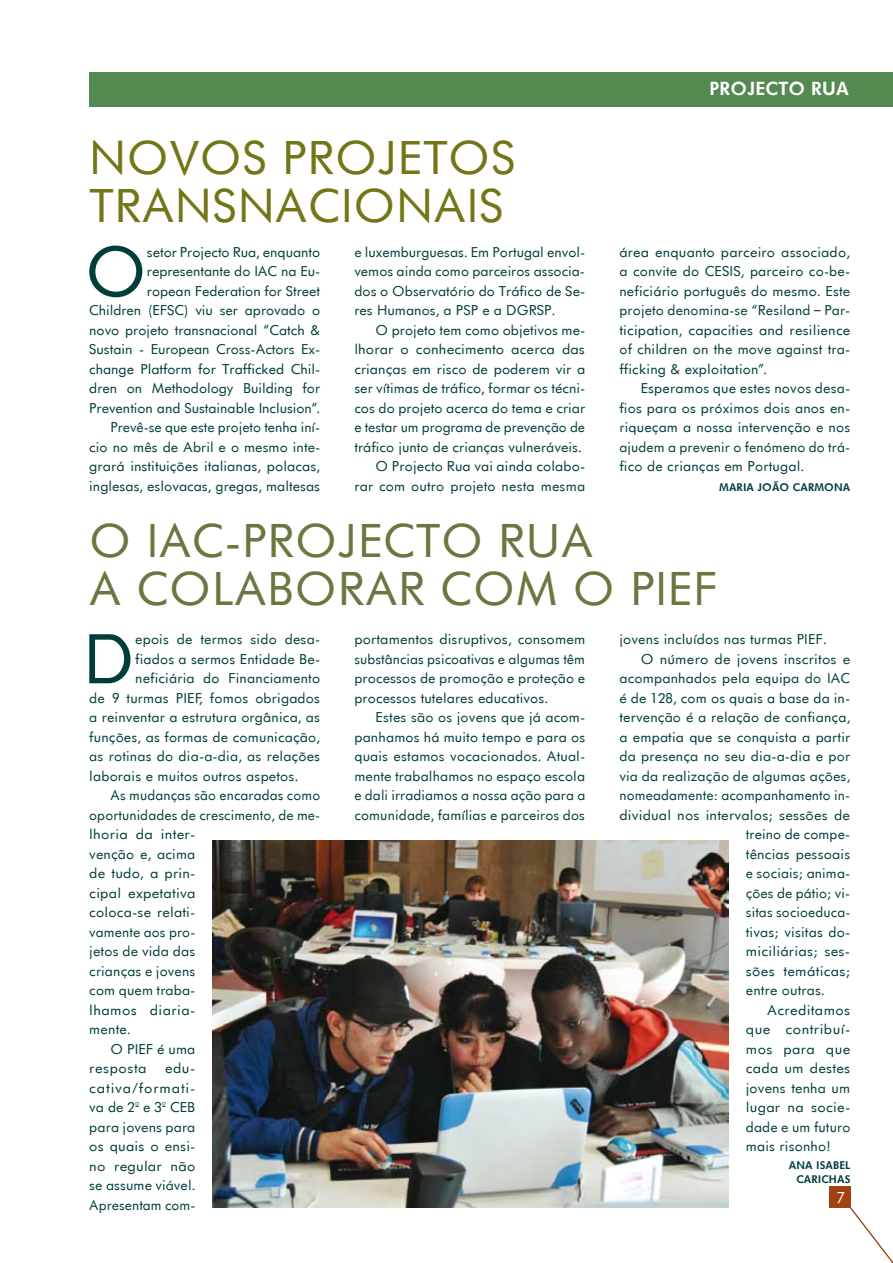
<style>
.page{position:relative;width:893px;height:1263px;background:#fff}
.page>*{position:absolute;margin:0;border:0;box-sizing:border-box;transform-origin:0 0}
.t1{font:66.3px "Futurist";color:#003e3b}
.t2{font:45px "Futurist";color:#687840}
.t3{font:45px/48px "Futurist";color:#737617}
.t4{font:700 18px "Futurist";color:#fff}
.t5{font:15px "Futurist";color:#fff}
.t6{font:13.5px/19.5px "Futurist";color:#003e3b;text-align:justify}
.t7{font:13.5px "Futurist";letter-spacing:.02em;color:#003e3b}
.t8{font:13.5px "Futurist";letter-spacing:.025em;color:#003e3b}
.t9{font:700 10.5px/13.5px "Futurist";color:#003e3b;text-align:right}
</style>
<div class="page">
<div style="left:829px;top:1186px;width:21px;height:22px;background:#a04112"></div>
<svg style="left:850px;top:1207px;width:43px;height:56px"></svg>
<div style="left:89px;top:72px;width:804px;height:34px;background:#548a52"></div>
<img style="left:213px;top:841px;width:516px;height:367px">
<h2 class="t3" style="left:89px;top:133px;width:223px">Novos projetos transna</h2>
<h2 class="t3" style="left:308px;top:181px;width:60px">cionais</h2>
<h1 class="t1" style="left:85px;top:230px;width:64px">O</h1>
<p class="t6" style="left:89px;top:242px;width:233px;text-align:right">setor Projecto Rua, enquanto representante do IAC na Eu-<br>ropean Federation for Street<br>Children (EFSC) viu ser aprovado o novo projeto transnacional “Catch &amp; Sustain - European Cross-Actors Ex&shy;change Platform for Trafficked Chil&shy;dren on Methodology Building for Prevention and Sustainable Inclusion”.<br>Prevê-se que este projeto tenha iní&shy;cio no mês de Abril e o mesmo inte&shy;grará instituições italianas, polacas, inglesas, eslovacas, gregas, maltesas</p>
<p class="t6" style="left:354px;top:242px;width:233px">e luxemburguesas. Em Portugal envol&shy;vemos ainda como parceiros associa&shy;dos o Observatório do Tráfico de Se&shy;res Humanos, a PSP e a DGRSP.</p>
<p class="t6" style="left:354px;top:320px;width:233px;text-align:right">O projeto tem como objetivos me&shy;lhorar o conhecimento acerca das crianças em risco de poderem vir a ser vítimas de tráfico, formar os técni&shy;cos do projeto acerca do tema e criar e testar um programa de prevenção de tráfico junto de crianças vulneráveis.<br>O Projecto Rua vai ainda colabo&shy;rar com outro projeto nesta mesma</p>
<h3 class="t4" style="left:710px;top:77px;width:141px">PROJECTO RUA</h3>
<p class="t6" style="left:619px;top:242px;width:233px">área enquanto parceiro associado, a convite do CESIS, parceiro co-be&shy;neficiário português do mesmo. Este projeto denomina-se “Resiland – Par&shy;ticipation, capacities and resilience of children on the move against tra&shy;fficking &amp; exploitation”.</p>
<p class="t6" style="left:619px;top:379px;width:233px;text-indent:21px">Esperamos que estes novos desa&shy;fios para os próximos dois anos en&shy;riqueçam a nossa intervenção e nos ajudem a prevenir o fenómeno do trá&shy;fico de crianças em Portugal.</p>
<p class="t9" style="left:719px;top:480px;width:18px">MARIA</p>
<p class="t9" style="left:757px;top:480px;width:15px">JOÃO</p>
<p class="t9" style="left:793px;top:480px;width:59px">CARMONA</p>
<h2 class="t2" style="left:89px;top:512px;width:207px">O IAC-Proje</h2>
<h2 class="t2" style="left:383px;top:512px;width:207px">cto Rua</h2>
<h2 class="t2" style="left:89px;top:560px;width:113px">a colaborar</h2>
<h2 class="t2" style="left:440px;top:560px;width:74px">com</h2>
<h2 class="t2" style="left:573px;top:560px;width:147px">o PIEF</h2>
<h1 class="t1" style="left:83px;top:617px;width:43px">D</h1>
<p class="t6" style="left:135px;top:629px;width:187px">epois de termos sido desa-</p>
<p class="t6" style="left:135px;top:649px;width:187px">fiados a sermos Entidade Be-</p>
<p class="t6" style="left:135px;top:668px;width:187px">neficiária do Financiamento</p>
<p class="t6" style="left:89px;top:688px;width:232px">de 9 turmas PIEF, fomos obrigados</p>
<p class="t6" style="left:89px;top:707px;width:233px">a reinventar a estrutura orgânica, as</p>
<p class="t6" style="left:89px;top:727px;width:232px">funções, as formas de comunicação,</p>
<p class="t6" style="left:89px;top:746px;width:232px">as rotinas do dia-a-dia, as relações</p>
<p class="t6" style="left:89px;top:766px;width:211px">laborais e muitos outros aspetos.</p>
<p class="t6" style="left:111px;top:785px;width:211px">As mudanças são encaradas como</p>
<p class="t6" style="left:89px;top:805px;width:233px">oportunidades de crescimento, de me-</p>
<p class="t6" style="left:89px;top:824px;width:108px">lhoria da inter-</p>
<p class="t6" style="left:89px;top:844px;width:108px">venção e, acima</p>
<p class="t6" style="left:89px;top:863px;width:108px">de tudo, a prin-</p>
<p class="t6" style="left:89px;top:883px;width:108px">cipal expetativa</p>
<p class="t6" style="left:89px;top:902px;width:108px">coloca-se relati-</p>
<p class="t6" style="left:89px;top:922px;width:108px">vamente aos pro-</p>
<p class="t6" style="left:89px;top:941px;width:108px">jetos de vida das</p>
<p class="t6" style="left:89px;top:961px;width:108px">crianças e jovens</p>
<p class="t6" style="left:89px;top:980px;width:108px">com quem traba-</p>
<p class="t6" style="left:89px;top:1000px;width:108px">lhamos diaria-</p>
<p class="t6" style="left:89px;top:1019px;width:43px">mente.</p>
<p class="t6" style="left:111px;top:1039px;width:87px">O PIEF é uma</p>
<p class="t8" style="left:89px;top:1060px;width:59px">resposta</p>
<p class="t6" style="left:89px;top:1058px;width:108px;text-indent:76px">edu&shy;cativa/formati&shy;va de 2º e 3º CEB para jovens para os quais o ensi&shy;no regular não se assume viável.<br>Apresentam com-</p>
<p class="t6" style="left:354px;top:629px;width:233px">portamentos disruptivos, consomem substâncias psicoativas e algumas têm processos de promoção e proteção e processos tutelares educativos.</p>
<p class="t6" style="left:354px;top:707px;width:233px;text-indent:21px">Estes são os jovens que já acom&shy;panhamos há muito tempo e para os quais estamos vocacionados. Atual&shy;mente trabalhamos no espaço escola e dali irradiamos a nossa ação para a comunidade, famílias e parceiros dos</p>
<p class="t6" style="left:619px;top:629px;width:209px">jovens incluídos nas turmas PIEF.</p>
<p class="t6" style="left:641px;top:649px;width:211px">O número de jovens inscritos e</p>
<p class="t6" style="left:619px;top:668px;width:232px">acompanhados pela equipa do IAC</p>
<p class="t6" style="left:619px;top:688px;width:233px">é de 128, com os quais a base da in-</p>
<p class="t6" style="left:619px;top:707px;width:233px">tervenção é a relação de confiança,</p>
<p class="t6" style="left:619px;top:727px;width:233px">a empatia que se conquista a partir</p>
<p class="t6" style="left:619px;top:746px;width:232px">da presença no seu dia-a-dia e por</p>
<p class="t6" style="left:619px;top:766px;width:233px">via da realização de algumas ações,</p>
<p class="t6" style="left:619px;top:785px;width:232px">nomeadamente: acompanhamento in-</p>
<p class="t6" style="left:619px;top:805px;width:232px">dividual nos intervalos; sessões de</p>
<p class="t6" style="left:746px;top:824px;width:106px">treino de compe-</p>
<p class="t6" style="left:746px;top:844px;width:106px">tências pessoais</p>
<p class="t6" style="left:746px;top:863px;width:106px">e sociais; anima-</p>
<p class="t6" style="left:746px;top:883px;width:106px">ções de pátio; vi-</p>
<p class="t6" style="left:746px;top:902px;width:106px">sitas socioeduca-</p>
<p class="t6" style="left:746px;top:922px;width:106px">tivas; visitas do-</p>
<p class="t6" style="left:746px;top:941px;width:106px">miciliárias; ses-</p>
<p class="t6" style="left:746px;top:961px;width:106px">sões temáticas;</p>
<p class="t6" style="left:746px;top:980px;width:81px">entre outras.</p>
<p class="t6" style="left:767px;top:1000px;width:85px">Acreditamos</p>
<p class="t7" style="left:746px;top:1021px;width:106px">que contribuí-</p>
<p class="t6" style="left:746px;top:1039px;width:106px">mos para que</p>
<p class="t6" style="left:746px;top:1058px;width:106px">cada um destes</p>
<p class="t6" style="left:746px;top:1078px;width:106px">jovens tenha um</p>
<p class="t6" style="left:746px;top:1097px;width:106px">lugar na socie-</p>
<p class="t6" style="left:746px;top:1117px;width:106px">dade e um futuro</p>
<p class="t6" style="left:746px;top:1136px;width:87px">mais risonho!</p>
<p class="t9" style="left:789px;top:1158px;width:63px">ANA ISABEL<br>CARICHAS</p>
<p class="t5" style="left:837px;top:1188px;width:10px">7</p>
</div>
